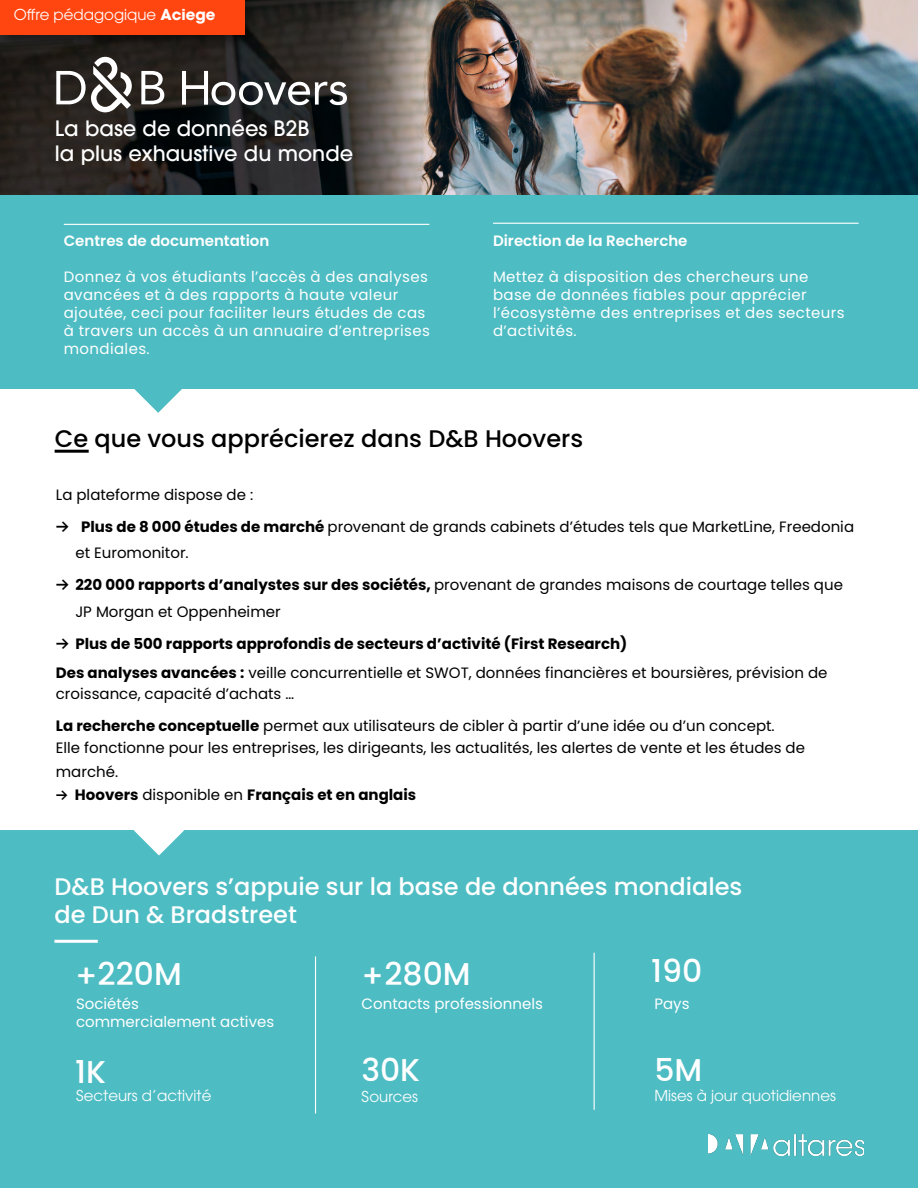
<style>
.page{position:relative;width:918px;height:1188px;background:#fff}
.page>*{position:absolute;margin:0;border:0;box-sizing:border-box;transform-origin:0 0}
.t1{font:500 31.5px "Poppins";color:#fff}
.t2{font:500 24px/28.8px "Poppins";color:#fff}
.t3{font:500 24px "Poppins";color:#000}
.t4{font:500 21px/25.2px "ITC Avant Garde Pro";color:#fff}
.t5{font:15px/32px "Poppins";color:#000}
.t6{font:15px/18px "Poppins";letter-spacing:.025em;color:#fff}
.t7{font:700 15px/32px "Poppins";color:#000}
.t8{font:15px "ITC Avant Garde Pro";color:#fff}
.t9{font:15px/18px "Poppins";color:#fff}
.t10{font:600 15px "Poppins";color:#fff}
.s1{font-weight:700}
.s2{font-family:"Akkurat";font-weight:700;font-size:16.5px}
.s3{font-weight:400}
.s4{font-family:"Akkurat";font-size:16.5px}
.s5{font-family:"Akkurat"}
</style>
<div class="page">
<svg style="left:133px;top:388px;width:50px;height:25px"></svg>
<div style="left:0;top:194px;width:918px;height:194px;background:#4ebcc3"></div>
<div style="left:0;top:830px;width:918px;height:358px;background:#4ebcc3"></div>
<img style="left:0;top:0;width:918px;height:194px">
<div style="left:0;top:0;width:258px;height:48px;background:#000;opacity:.4"></div>
<div style="left:0;top:0;width:244px;height:34px;background:#ff4611"></div>
<hr style="left:315px;top:956px;width:1px;height:158px;background:#fff">
<svg style="left:134px;top:830px;width:50px;height:26px"></svg>
<img style="left:709px;top:1134px;width:155px;height:22px">
<svg style="left:182px;top:71px;width:165px;height:34px"></svg>
<svg style="left:141px;top:71px;width:23px;height:33px"></svg>
<svg style="left:56px;top:57px;width:76px;height:55px"></svg>
<hr style="left:594px;top:953px;width:1px;height:157px;background:#fff">
<hr style="left:54px;top:940px;width:44px;height:3px;background:#fff">
<hr style="left:55px;top:450px;width:34px;height:3px;background:#000">
<hr style="left:64px;top:224px;width:365px;height:1px;background:#fff">
<hr style="left:493px;top:223px;width:366px;height:1px;background:#fff">
<p class="t8" style="left:14px;top:5px;width:203px">Offre pédagogique <span class="s1">Aciege</span></p>
<h3 class="t4" style="left:55px;top:115px;width:300px">La base de données B2B<br>la plus exhaustive du monde</h3>
<p class="t10" style="left:64px;top:233px;width:207px">Centres de documentation</p>
<p class="t6" style="left:64px;top:268px;width:368px">Donnez à vos étudiants l’accès à des analyses avancées et à des rapports à haute valeur ajoutée, ceci pour faciliter leurs études de cas à travers un accès à un annuaire d’entreprises mondiales.</p>
<p class="t10" style="left:493px;top:233px;width:196px">Direction de la Recherche</p>
<p class="t6" style="left:493px;top:268px;width:353px">Mettez à disposition des chercheurs une base de données fiables pour apprécier l’écosystème des entreprises et des secteurs d’activités.</p>
<h2 class="t3" style="left:55px;top:425px;width:530px">Ce que vous apprécierez dans D&amp;B Hoovers</h2>
<p class="t5" style="left:56px;top:479px;width:800px">La plateforme dispose de :<br><span class="s2">≥</span> <span class="s1">Plus de 8 000 études de marché</span> provenant de grands cabinets d’études tels que MarketLine, Freedonia</p>
<p class="t5" style="left:56px;top:537px;width:789px;text-indent:19px">et Euromonitor.<br><span class="s2">≥</span> <span class="s1">220 000 rapports d’analystes sur des sociétés,</span> provenant de grandes maisons de courtage telles que</p>
<p class="t7" style="left:56px;top:596px;width:573px;text-indent:19px"><span class="s3">JP Morgan et Oppenheimer<br></span><span class="s4">≥</span> Plus de 500 rapports approfondis de secteurs d’activité (First Research)</p>
<p class="t5" style="left:56px;top:663px;width:773px;line-height:21px"><span class="s1">Des analyses avancées :</span> veille concurrentielle et SWOT, données financières et boursières, prévision de croissance, capacité d’achats …</p>
<p class="t5" style="left:56px;top:714px;width:751px;line-height:22.5px"><span class="s1">La recherche conceptuelle</span> permet aux utilisateurs de cibler à partir d’une idée ou d’un concept.<br>Elle fonctionne pour les entreprises, les dirigeants, les actualités, les alertes de vente et les études de</p>
<p class="t7" style="left:56px;top:761px;width:362px;line-height:22.5px"><span class="s3">marché.<br></span><span class="s5">≥</span> Hoovers <span class="s3">disponible en</span> Français et en anglais</p>
<h2 class="t2" style="left:54px;top:872px;width:689px">D&amp;B Hoovers s’appuie sur la base de données mondiales de Dun &amp; Bradstreet</h2>
<h1 class="t1" style="left:75px;top:956px;width:108px">+220M</h1>
<h1 class="t1" style="left:361px;top:956px;width:111px">+280M</h1>
<h1 class="t1" style="left:651px;top:953px;width:53px">190</h1>
<p class="t9" style="left:76px;top:995px;width:200px">Sociétés commercialement actives</p>
<p class="t9" style="left:362px;top:995px;width:183px">Contacts professionnels</p>
<p class="t6" style="left:654px;top:995px;width:37px">Pays</p>
<h1 class="t1" style="left:75px;top:1054px;width:32px">1K</h1>
<h1 class="t1" style="left:361px;top:1051px;width:60px">30K</h1>
<h1 class="t1" style="left:654px;top:1051px;width:49px">5M</h1>
<p class="t8" style="left:362px;top:1087px;width:58px">Sources</p>
<p class="t8" style="left:654px;top:1086px;width:183px">Mises à jour quotidiennes</p>
<p class="t8" style="left:76px;top:1086px;width:137px">Secteurs d’activité</p>
</div>
